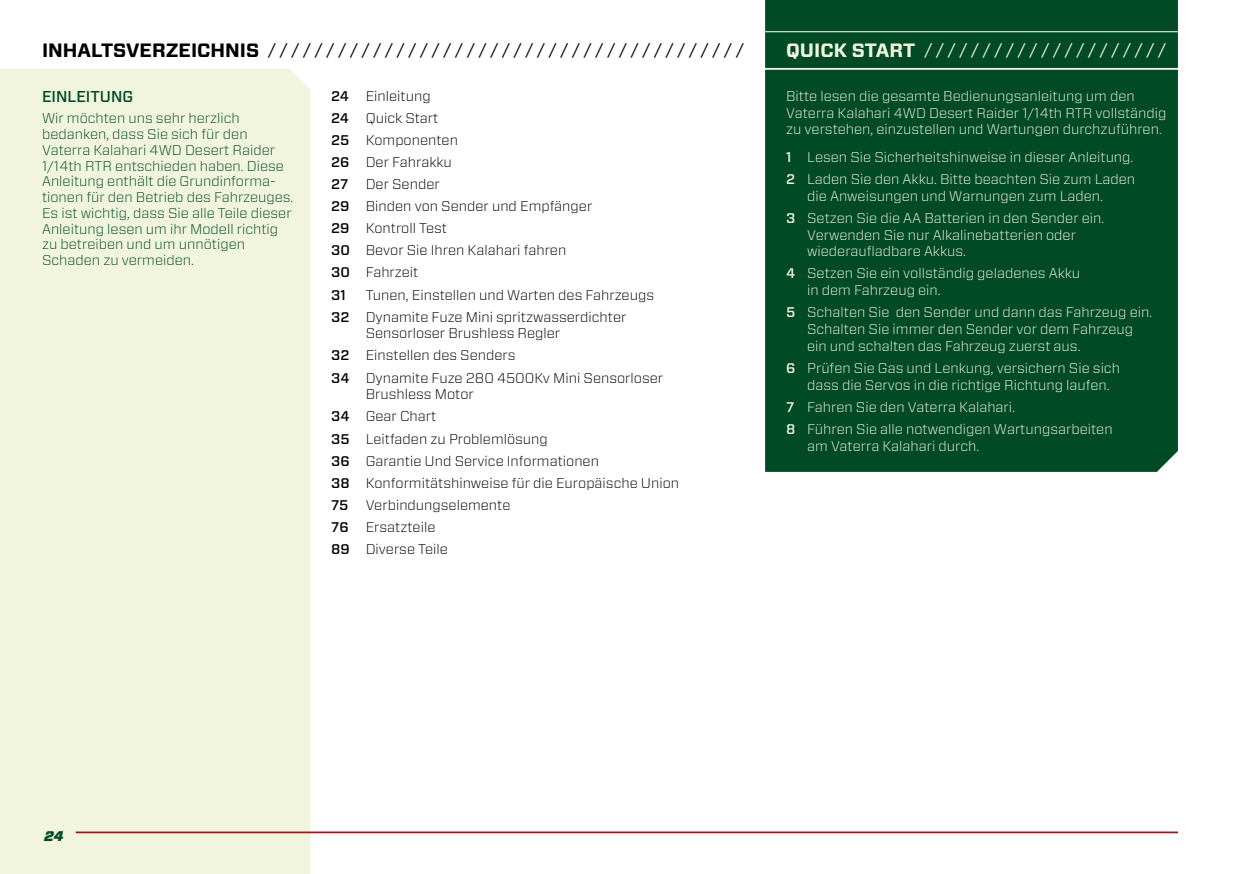
<style>
.page{position:relative;width:1241px;height:874px;background:#fff}
.page>*{position:absolute;margin:0;border:0;box-sizing:border-box;transform-origin:0 0}
.t1{font:700 19.25px "Forza";color:#000}
.t2{font:700 19.25px "Forza";color:#f2f5de}
.t3{font:16.62px "Forza";color:#000}
.t4{font:16.62px "Forza";color:#f2f5de}
.t5{font:500 15.75px "Forza";color:#004a26}
.t6{font:300 14px/16.8px "Forza";color:#f2f5de}
.t7{font:300 14px/22.1px "Forza";color:#000}
.t8{font:300 14px/15.8px "Forza";color:#004a26}
.t9{font:500 14px/22.1px "Forza";color:#000}
.t10{font:italic 900 14px "Forza";color:#004a26}
.s1{font-weight:500}
</style>
<div class="page">
<div style="left:0;top:69px;width:310px;height:804px;background:#f2f5de"></div>
<hr style="left:76px;top:831px;width:1101px;height:1px;background:#9c171a">
<div style="left:765px;top:0;width:412px;height:471px;background:#004a26"></div>
<hr style="left:758px;top:68px;width:482px;height:2px;background:#fff">
<hr style="left:758px;top:31px;width:482px;height:1px;background:#fff">
<h1 class="t1" style="left:42px;top:38px;width:21px">INHA</h1>
<h1 class="t1" style="left:91px;top:38px;width:100px">LTSVERZEICHNIS</h1>
<p class="t3" style="left:268px;top:38px;width:477px">/ / / / / / / / / / / / / / / / / / / / / / / / / / / / / / / / / / / / / / / / /</p>
<p class="t9" style="left:331px;top:85px;width:20px">24<br>24<br>25<br>26<br>27<br>29<br>29<br>30<br>30<br>31<br>32</p>
<p class="t9" style="left:331px;top:344px;width:20px">32<br>34</p>
<p class="t9" style="left:331px;top:405px;width:20px;text-align:justify">34<br>35<br>36<br>38<br>75<br>76<br>89</p>
<p class="t7" style="left:365px;top:84px;width:290px">Einleitung<br>Quick Start<br>Komponenten<br>Der Fahrakku<br>Der Sender<br>Binden von Sender und Empfänger<br>Kontroll Test<br>Bevor Sie Ihren Kalahari fahren<br>Fahrzeit<br>Tunen, Einstellen und Warten des Fahrzeugs<br>Dynamite Fuze Mini spritzwasserdichter</p>
<p class="t7" style="left:365px;top:322px;width:299px">Sensorloser Brushless Regler<br>Einstellen des Senders<br>Dynamite Fuze 280 4500Kv Mini Sensorloser</p>
<p class="t7" style="left:365px;top:383px;width:315px">Brushless Motor<br>Gear Chart<br>Leitfaden zu Problemlösung<br>Garantie Und Service Informationen<br>Konformitätshinweise für die Europäische Union<br>Verbindungselemente<br>Ersatzteile<br>Diverse Teile</p>
<p class="t5" style="left:42px;top:86px;width:93px">EINLEITUNG</p>
<p class="t8" style="left:42px;top:110px;width:253px">Wir möchten uns sehr herzlich bedanken, dass Sie sich für den Vaterra Kalahari 4WD Desert Raider 1/14th RTR entschieden haben. Diese Anleitung enthält die Grundinforma&shy;tionen für den Betrieb des Fahrzeuges.<br>Es ist wichtig, dass Sie alle Teile dieser Anleitung lesen um ihr Modell richtig zu betreiben und um unnötigen Schaden zu vermeiden.</p>
<h1 class="t2" style="left:786px;top:38px;width:93px">QUICK START</h1>
<p class="t4" style="left:924px;top:38px;width:243px">/ / / / / / / / / / / / / / / / / / / / /</p>
<p class="t6" style="left:786px;top:87px;width:382px">Bitte lesen die gesamte Bedienungsanleitung um den<br>Vaterra Kalahari 4WD Desert Raider 1/14th RTR vollständig zu verstehen, einzustellen und Wartungen durchzuführen.</p>
<p class="t6" style="left:786px;top:145px;width:350px;line-height:22.1px"><span class="s1">1</span> Lesen Sie Sicherheitshinweise in dieser Anleitung.<br><span class="s1">2</span> Laden Sie den Akku. Bitte beachten Sie zum Laden</p>
<p class="t6" style="left:786px;top:184px;width:319px;line-height:22.1px;text-align:right">die Anweisungen und Warnungen zum Laden.<br><span class="s1">3</span> Setzen Sie die AA Batterien in den Sender ein.</p>
<p class="t6" style="left:807px;top:226px;width:270px">Verwenden Sie nur Alkalinebatterien oder wiederaufladbare Akkus.</p>
<p class="t6" style="left:807px;top:265px;width:274px;text-indent:-21px"><span class="s1">4</span> Setzen Sie ein vollständig geladenes Akku in dem Fahrzeug ein.</p>
<p class="t6" style="left:807px;top:303px;width:346px;text-indent:-21px"><span class="s1">5</span> Schalten Sie den Sender und dann das Fahrzeug ein.<br>Schalten Sie immer den Sender vor dem Fahrzeug ein und schalten das Fahrzeug zuerst aus.</p>
<p class="t6" style="left:807px;top:359px;width:314px;text-indent:-21px"><span class="s1">6</span> Prüfen Sie Gas und Lenkung, versichern Sie sich dass die Servos in die richtige Richtung laufen.</p>
<p class="t6" style="left:786px;top:395px;width:328px;line-height:22.1px"><span class="s1">7</span> Fahren Sie den Vaterra Kalahari.<br><span class="s1">8</span> Führen Sie alle notwendigen Wartungsarbeiten</p>
<p class="t6" style="left:807px;top:437px;width:174px">am Vaterra Kalahari durch.</p>
<p class="t10" style="left:44px;top:826px;width:21px">24</p>
</div>
